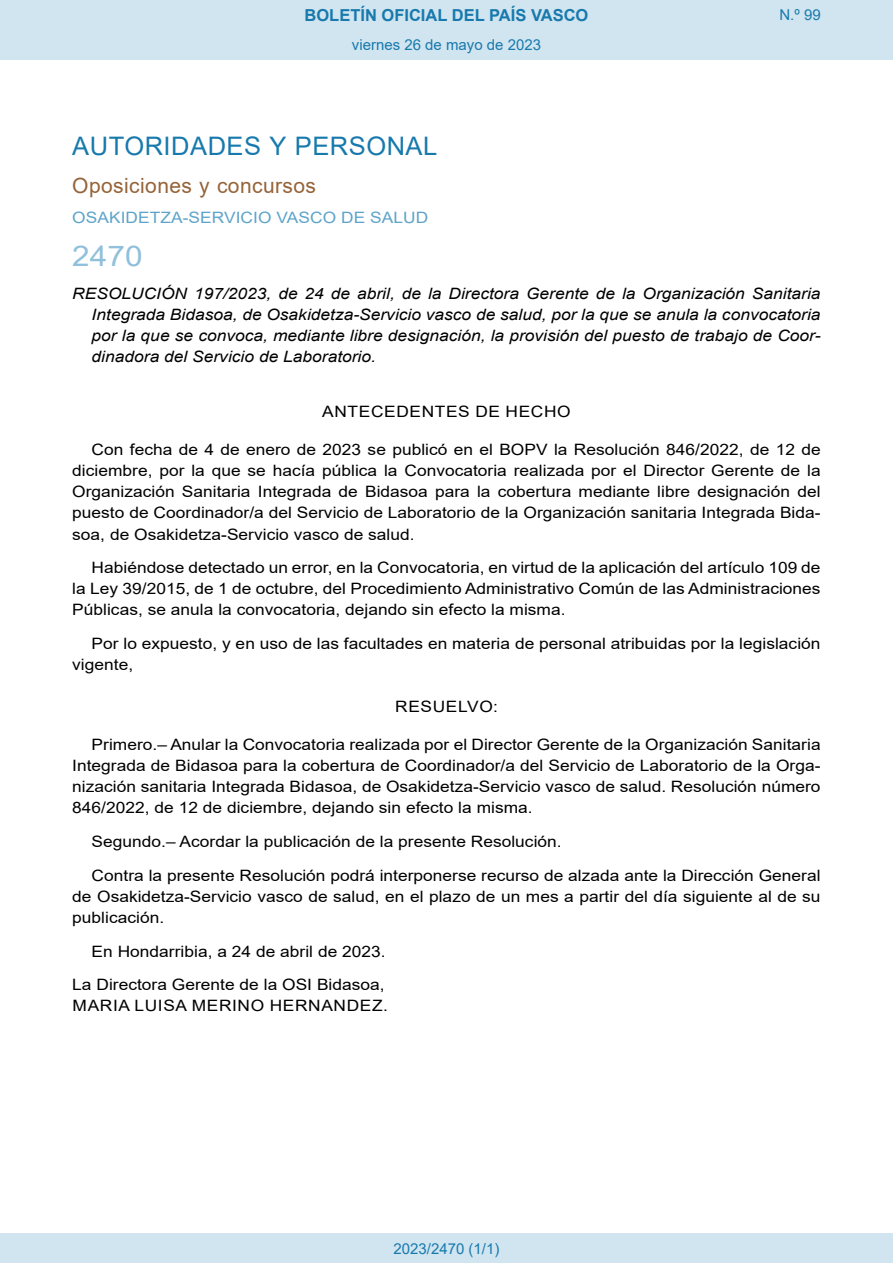
<style>
.page{position:relative;width:893px;height:1263px;background:#fff}
.page>*{position:absolute;margin:0;border:0;box-sizing:border-box;transform-origin:0 0}
.BOPVOrden{font:28.5px "Arial";color:#90c0db;scale:1.11 1}
.BOPVSeccion{font:25.5px "Arial";letter-spacing:.02em;color:#1879ad}
.BOPVSubseccion{font:21px "Arial";letter-spacing:.02em;color:#956338}
.t1{font:700 16.5px "Arial";color:#1879ad}
.BOPVDetalle{font:15.6px/21px "Arial";color:#000;text-align:justify;scale:1.11 1}
.BOPVTitulo{font:italic 15.6px/21px "Arial";color:#000;text-align:justify;scale:1.11 1}
.BOPVFirmaPuesto{font:15.6px "Arial";color:#000;scale:1.11 1}
.BOPVOrganismo{font:15.6px "Arial";letter-spacing:.005em;color:#5ea4ca;scale:1.11 1}
.BOPVFirmaLugFec{font:15.6px "Arial";color:#000;scale:1.11 1}
.BOPVClave{font:15.6px "Arial";letter-spacing:.035em;color:#000;scale:1.11 1}
.BOPVFirmaNombre{font:15.6px "Arial";letter-spacing:.035em;color:#000;scale:1.11 1}
.Paginacion_Centro{font:15px "Arial";color:#1879ad}
</style>
<div class="page">
<div style="left:0;top:0;width:893px;height:60px;background:#d0e5f0"></div>
<div style="left:0;top:1233px;width:893px;height:30px;background:#d0e5f0"></div>
<p class="t1" style="left:305px;top:3px;width:285px">BOLETÍN OFICIAL DEL PAÍS VASCO</p>
<p class="Paginacion_Centro" style="left:352px;top:35px;width:191px">viernes 26 de mayo de 2023</p>
<p class="Paginacion_Centro" style="left:779px;top:5px;width:43px">N.º 99</p>
<p class="BOPVSeccion" style="left:72px;top:128px;width:366px">AUTORIDADES Y PERSONAL</p>
<p class="BOPVSubseccion" style="left:72px;top:171px;width:245px">Oposiciones y concursos</p>
<p class="BOPVOrganismo" style="left:72px;top:207px;width:322px">OSAKIDETZA-SERVICIO VASCO DE SALUD</p>
<p class="BOPVOrden" style="left:72px;top:236px;width:65px">2470</p>
<p class="BOPVTitulo" style="left:92px;top:284px;width:658px;text-indent:-19px">RESOLUCIÓN 197/2023, de 24 de abril, de la Directora Gerente de la Organización Sanitaria Integrada Bidasoa, de Osakidetza-Servicio vasco de salud, por la que se anula la convocatoria por la que se convoca, mediante libre designación, la provisión del puesto de trabajo de Coor&shy;dinadora del Servicio de Laboratorio.</p>
<p class="BOPVClave" style="left:322px;top:401px;width:225px">ANTECEDENTES DE HECHO</p>
<p class="BOPVDetalle" style="left:72px;top:439px;width:676px;text-indent:19px">Con fecha de 4 de enero de 2023 se publicó en el BOPV la Resolución 846/2022, de 12 de diciembre, por la que se hacía pública la Convocatoria realizada por el Director Gerente de la Organización Sanitaria Integrada de Bidasoa para la cobertura mediante libre designación del puesto de Coordinador/a del Servicio de Laboratorio de la Organización sanitaria Integrada Bida&shy;soa, de Osakidetza-Servicio vasco de salud.</p>
<p class="BOPVDetalle" style="left:72px;top:557px;width:676px;text-indent:19px">Habiéndose detectado un error, en la Convocatoria, en virtud de la aplicación del artículo 109 de la Ley 39/2015, de 1 de octubre, del Procedimiento Administrativo Común de las Administraciones Públicas, se anula la convocatoria, dejando sin efecto la misma.</p>
<p class="BOPVDetalle" style="left:72px;top:633px;width:676px;text-indent:19px">Por lo expuesto, y en uso de las facultades en materia de personal atribuidas por la legislación vigente,</p>
<p class="BOPVClave" style="left:395px;top:696px;width:94px">RESUELVO:</p>
<p class="BOPVDetalle" style="left:72px;top:734px;width:676px;text-indent:19px">Primero.– Anular la Convocatoria realizada por el Director Gerente de la Organización Sanitaria Integrada de Bidasoa para la cobertura de Coordinador/a del Servicio de Laboratorio de la Orga&shy;nización sanitaria Integrada Bidasoa, de Osakidetza-Servicio vasco de salud. Resolución número 846/2022, de 12 de diciembre, dejando sin efecto la misma.</p>
<p class="BOPVDetalle" style="left:92px;top:831px;width:425px">Segundo.– Acordar la publicación de la presente Resolución.</p>
<p class="BOPVDetalle" style="left:72px;top:865px;width:676px;text-indent:19px">Contra la presente Resolución podrá interponerse recurso de alzada ante la Dirección General de Osakidetza-Servicio vasco de salud, en el plazo de un mes a partir del día siguiente al de su publicación.</p>
<p class="BOPVFirmaLugFec" style="left:92px;top:940px;width:266px">En Hondarribia, a 24 de abril de 2023.</p>
<p class="BOPVFirmaPuesto" style="left:72px;top:974px;width:283px">La Directora Gerente de la OSI Bidasoa,</p>
<p class="BOPVFirmaNombre" style="left:73px;top:995px;width:285px">MARIA LUISA MERINO HERNANDEZ.</p>
<p class="Paginacion_Centro" style="left:393px;top:1238px;width:107px">2023/2470 (1/1)</p>
</div>
